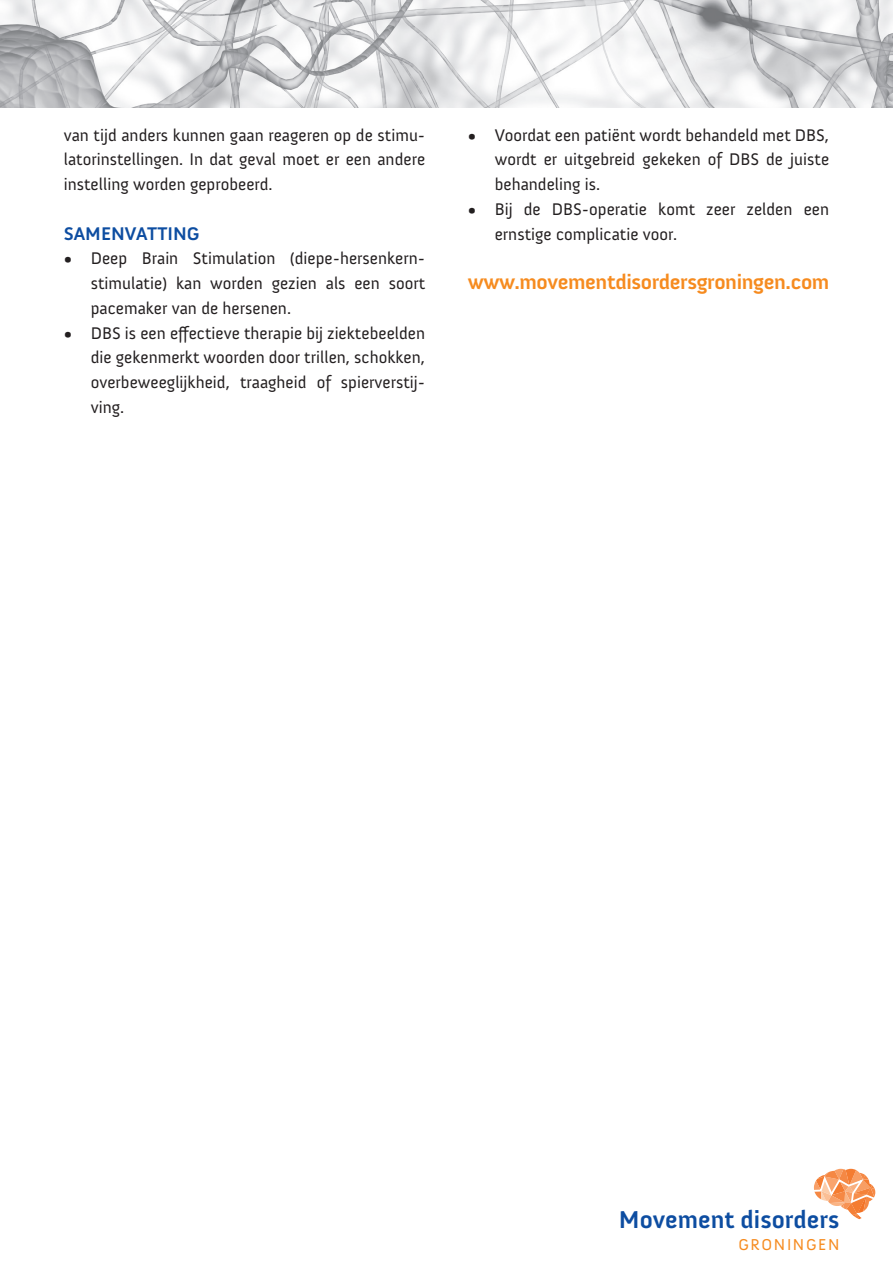
<style>
.page{position:relative;width:893px;height:1263px;background:#fff}
.page>*{position:absolute;margin:0;border:0;box-sizing:border-box;transform-origin:0 0}
.t1{font:700 24.9px "Anivers";color:#0d4da1}
.t2{font:700 21px "Anivers";letter-spacing:-.02em;color:#f68b1f}
.t3{font:700 18.75px "Anivers";color:#0d4da1}
.t4{font:17.25px/24.8px "Anivers";color:#231f20;text-align:justify}
.t5{font:16.2px "Anivers";letter-spacing:.1em;color:#f68b1f}
</style>
<div class="page">
<img style="left:0;top:0;width:893px;height:108px">
<svg style="left:813px;top:1169px;width:62px;height:50px"></svg>
<p class="t4" style="left:64px;top:123px;width:363px">van tijd anders kunnen gaan reageren op de stimu&shy;latorinstellingen. In dat geval moet er een andere instelling worden geprobeerd.</p>
<p class="t3" style="left:64px;top:223px;width:137px">SAMENVATTING</p>
<p class="t4" style="left:91px;top:246px;width:336px;text-indent:-27px">• Deep Brain Stimulation (diepe-hersenkern&shy;stimulatie) kan worden gezien als een soort pacemaker van de hersenen.</p>
<p class="t4" style="left:91px;top:321px;width:336px;text-indent:-27px">• DBS is een effectieve therapie bij ziektebeelden die gekenmerkt woorden door trillen, schokken, overbeweeglijkheid, traagheid of spierverstij&shy;ving.</p>
<p class="t4" style="left:495px;top:123px;width:336px;text-indent:-27px">• Voordat een patiënt wordt behandeld met DBS, wordt er uitgebreid gekeken of DBS de juiste behandeling is.</p>
<p class="t4" style="left:495px;top:197px;width:336px;text-indent:-27px">• Bij de DBS-operatie komt zeer zelden een ernstige complicatie voor.</p>
<p class="t2" style="left:468px;top:270px;width:363px">www.movementdisordersgroningen.com</p>
<h1 class="t1" style="left:619px;top:1206px;width:222px">Movement disorders</h1>
<p class="t5" style="left:738px;top:1235px;width:102px">GRONINGEN</p>
</div>
